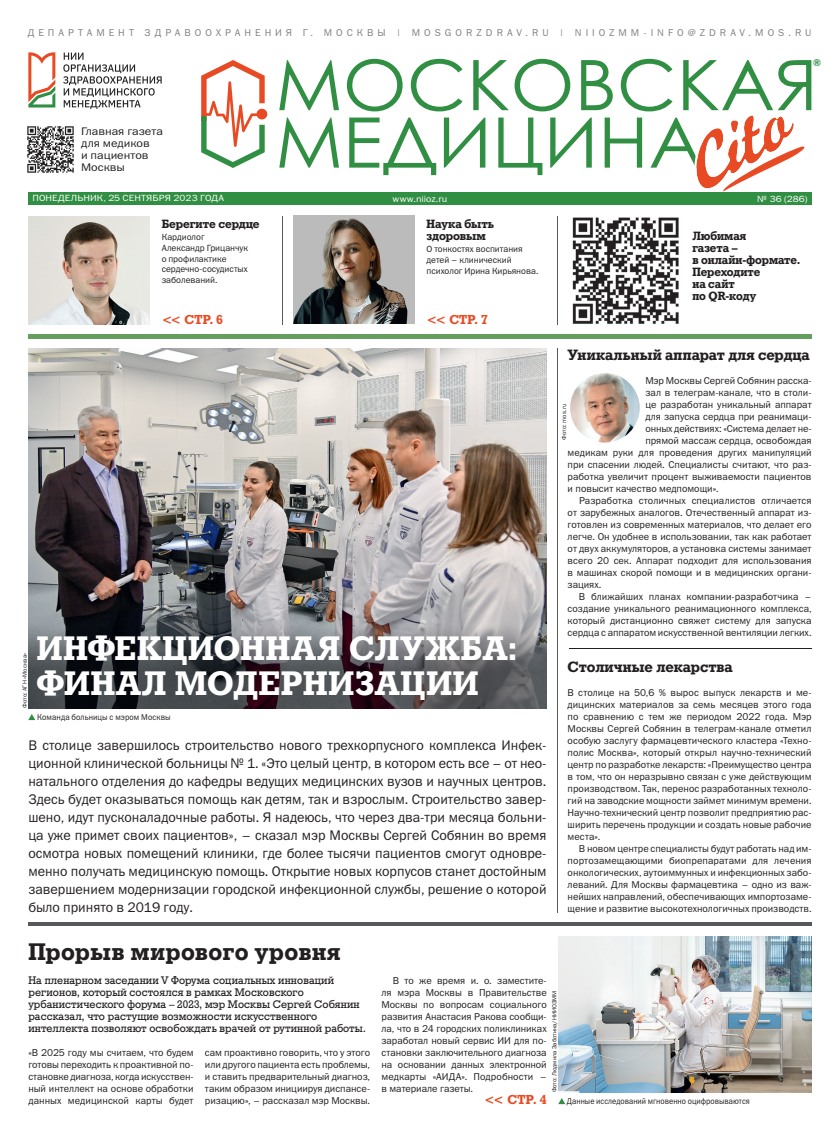
<style>
.page{position:relative;width:840px;height:1134px;background:#fff}
.page>*{position:absolute;margin:0;border:0;box-sizing:border-box;transform-origin:0 0}
.t1{font:700 34px/35px "Geo Slb 712 Md BT";letter-spacing:.025em;color:#fff}
.t2{font:700 24px "Geo Slb 712 Md BT";letter-spacing:.02em;color:#231f20}
.t3{font:700 15px "Geo Slb 712 Md BT";letter-spacing:.005em;color:#231f20}
.t4{font:14px/18px "Franklin Gothic Book ITC";color:#231f20;text-align:justify}
.t5{font:700 13px "Geo Slb 712 Md BT";letter-spacing:.02em;color:#e84b24}
.t6{font:700 12px/12px "Geo Slb 712 Md BT";letter-spacing:-.005em;color:#231f20}
.t7{font:11px/12px "Geo Slb 712 Md BT";letter-spacing:.01em;color:#231f20}
.t8{font:11px/12px "Franklin Gothic Book ITC";color:#231f20;scale:1.1 1}
.t9{font:10px/12px "Franklin Gothic Book ITC";color:#231f20;text-align:justify}
.t10{font:10px "Franklin Gothic Book ITC";letter-spacing:.395em;color:#808285}
.t11{font:10px "Franklin Gothic Demi ITC";color:#318f43}
.t12{font:9px/10.8px "Franklin Gothic Book ITC";color:#231f20}
.t13{font:9px "Franklin Gothic Book ITC";letter-spacing:.005em;color:#fff;scale:1.1 1}
.t14{font:8.5px "Franklin Gothic Book ITC";color:#231f20;scale:.92 1}
.t15{font:8.5px "Franklin Gothic Book ITC";color:#231f20;scale:.94 1}
.t16{font:6px "Franklin Gothic Book ITC";color:#231f20}
.t17{font:6px "Franklin Gothic Book ITC";letter-spacing:.025em;color:#231f20}
</style>
<div class="page">
<img style="left:28px;top:348px;width:518px;height:360px">
<div style="left:28px;top:192px;width:783px;height:12px;background:#318f43"></div>
<hr style="left:28px;top:334px;width:783px;height:4px;background:#649f5d">
<svg style="left:28px;top:52px;width:27px;height:56px"></svg>
<svg style="left:63px;top:53px;width:98px;height:56px"></svg>
<img style="left:27px;top:126px;width:47px;height:47px">
<hr style="left:282px;top:216px;width:1px;height:108px;background:#57585a">
<hr style="left:557px;top:216px;width:1px;height:108px;background:#57585a">
<img style="left:293px;top:215px;width:121px;height:108px">
<div style="left:256px;top:109px;width:11px;height:10px;background:#e84b24;border-radius:50%"></div>
<svg style="left:201px;top:60px;width:63px;height:108px"></svg>
<img style="left:572px;top:217px;width:107px;height:107px">
<svg style="left:279px;top:60px;width:60px;height:50px"></svg>
<svg style="left:279px;top:118px;width:60px;height:50px"></svg>
<svg style="left:346px;top:59px;width:464px;height:133px"></svg>
<img style="left:28px;top:216px;width:121px;height:108px">
<hr style="left:557px;top:348px;width:1px;height:564px;background:#57585a">
<hr style="left:569px;top:648px;width:242px;height:1px;background:#231f20">
<hr style="left:28px;top:923px;width:783px;height:3px;background:#57585a">
<img style="left:569px;top:373px;width:70px;height:70px;border-radius:35px">
<svg style="left:28px;top:714px;width:7px;height:6px"></svg>
<svg style="left:558px;top:1098px;width:7px;height:6px"></svg>
<img style="left:558px;top:936px;width:253px;height:156px">
<p class="t10" style="left:28px;top:26px;width:784px">ДЕПАРТАМЕНТ ЗДРАВООХРАНЕНИЯ Г. МОСКВЫ | MOSGORZDRAV.RU | NIIOZMM-INFO@ZDRAV.MOS.RU</p>
<p class="t11" style="left:812px;top:56px;width:9px">®</p>
<p class="t8" style="left:81px;top:125px;width:76px">Главная газета для медиков<br>и пациентов<br>Москвы</p>
<p class="t13" style="left:32px;top:192px;width:176px">ПОНЕДЕЛЬНИК, 25 СЕНТЯБРЯ 2023 ГОДА</p>
<p class="t13" style="left:392px;top:193px;width:51px">www.niioz.ru</p>
<p class="t6" style="left:161px;top:218px;width:99px">Берегите сердце</p>
<p class="t12" style="left:161px;top:231px;width:88px">Кардиолог<br>Александр Грицанчук о профилактике сердечно-сосудистых заболеваний.</p>
<h3 class="t5" style="left:161px;top:311px;width:63px">&lt;&lt; СТР. 6</h3>
<p class="t6" style="left:426px;top:218px;width:69px">Наука быть здоровым</p>
<p class="t12" style="left:426px;top:243px;width:113px">О тонкостях воспитания детей – клинический психолог Ирина Кирьянова.</p>
<h3 class="t5" style="left:426px;top:311px;width:63px">&lt;&lt; СТР. 7</h3>
<p class="t17" style="left:21px;top:708px;width:57px;rotate:-90deg">Фото: АГН «Москва»</p>
<h1 class="t1" style="left:37px;top:632px;width:481px">ИНФЕКЦИОННАЯ СЛУЖБА:<br>ФИНАЛ МОДЕРНИЗАЦИИ</h1>
<p class="t15" style="left:37px;top:712px;width:143px">Команда больницы с мэром Москвы</p>
<p class="t4" style="left:28px;top:736px;width:519px">В столице завершилось строительство нового трехкорпусного комплекса Инфек&shy;ционной клинической больницы № 1. «Это целый центр, в котором есть все – от нео&shy;натального отделения до кафедры ведущих медицинских вузов и научных центров.<br>Здесь будет оказываться помощь как детям, так и взрослым. Строительство завер&shy;шено, идут пусконаладочные работы. Я надеюсь, что через два-три месяца больни&shy;ца уже примет своих пациентов», – сказал мэр Москвы Сергей Собянин во время осмотра новых помещений клиники, где более тысячи пациентов смогут одновре&shy;менно получать медицинскую помощь. Открытие новых корпусов станет достойным завершением модернизации городской инфекционной службы, решение о которой было принято в 2019 году.</p>
<p class="t13" style="left:756px;top:193px;width:47px">№ 36 (286)</p>
<p class="t6" style="left:692px;top:230px;width:109px">Любимая<br>газета –<br>в онлайн-формате.<br>Переходите<br>на сайт<br>по QR-коду</p>
<h3 class="t3" style="left:567px;top:345px;width:243px">Уникальный аппарат для сердца</h3>
<p class="t9" style="left:645px;top:374px;width:168px">Мэр Москвы Сергей Собянин расска-</p>
<p class="t9" style="left:645px;top:386px;width:168px">зал в телеграм-канале, что в столи-</p>
<p class="t9" style="left:645px;top:398px;width:168px">це разработан уникальный аппарат</p>
<p class="t9" style="left:645px;top:410px;width:168px">для запуска сердца при реанимаци-</p>
<p class="t9" style="left:645px;top:422px;width:168px">онных действиях: «Система делает не-</p>
<p class="t9" style="left:645px;top:434px;width:168px">прямой массаж сердца, освобождая</p>
<p class="t9" style="left:567px;top:446px;width:245px">медикам руки для проведения других манипуляций</p>
<p class="t9" style="left:567px;top:458px;width:245px">при спасении людей. Специалисты считают, что раз-</p>
<p class="t9" style="left:567px;top:470px;width:245px">работка увеличит процент выживаемости пациентов</p>
<p class="t9" style="left:567px;top:482px;width:152px">и повысит качество медпомощи».</p>
<p class="t9" style="left:578px;top:494px;width:234px">Разработка столичных специалистов отличается</p>
<p class="t9" style="left:567px;top:506px;width:245px">от зарубежных аналогов. Отечественный аппарат из-</p>
<p class="t9" style="left:567px;top:518px;width:245px">готовлен из современных материалов, что делает его</p>
<p class="t9" style="left:567px;top:530px;width:245px">легче. Он удобнее в использовании, так как работает</p>
<p class="t9" style="left:567px;top:542px;width:245px">от двух аккумуляторов, а установка системы занимает</p>
<p class="t9" style="left:567px;top:554px;width:245px">всего 20 сек. Аппарат подходит для использования</p>
<p class="t9" style="left:567px;top:566px;width:245px">в машинах скорой помощи и в медицинских органи-</p>
<p class="t9" style="left:567px;top:578px;width:35px">зациях.</p>
<p class="t9" style="left:578px;top:590px;width:234px">В ближайших планах компании-разработчика –</p>
<p class="t9" style="left:567px;top:602px;width:245px">создание уникального реанимационного комплекса,</p>
<p class="t9" style="left:567px;top:614px;width:245px">который дистанционно свяжет систему для запуска</p>
<p class="t9" style="left:567px;top:626px;width:245px">сердца с аппаратом искусственной вентиляции легких.</p>
<h3 class="t3" style="left:567px;top:657px;width:166px">Столичные лекарства</h3>
<p class="t9" style="left:567px;top:686px;width:245px">В столице на 50,6 % вырос выпуск лекарств и ме&shy;дицинских материалов за семь месяцев этого года по сравнению с тем же периодом 2022 года. Мэр Москвы Сергей Собянин в телеграм-канале отметил особую заслугу фармацевтического кластера «Техно&shy;полис Москва», который открыл научно-технический центр по разработке лекарств: «Преимущество центра в том, что он неразрывно связан с уже действующим производством. Так, перенос разработанных техноло&shy;гий на заводские мощности займет минимум времени.<br>Научно-технический центр позволит предприятию рас&shy;ширить перечень продукции и создать новые рабочие места».</p>
<p class="t9" style="left:567px;top:842px;width:245px;text-indent:11px">В новом центре специалисты будут работать над им&shy;портозамещающими биопрепаратами для лечения онкологических, аутоиммунных и инфекционных забо&shy;леваний. Для Москвы фармацевтика – одно из важ&shy;нейших направлений, обеспечивающих импортозаме&shy;щение и развитие высокотехнологичных производств.</p>
<p class="t17" style="left:560px;top:440px;width:37px;rotate:-90deg">Фото: mos.ru</p>
<h2 class="t2" style="left:28px;top:936px;width:313px">Прорыв мирового уровня</h2>
<p class="t7" style="left:28px;top:974px;width:338px">На пленарном заседании V Форума социальных инноваций регионов, который состоялся в рамках Московского урбанистического форума – 2023, мэр Москвы Сергей Собянин рассказал, что растущие возможности искусственного интеллекта позволяют освобождать врачей от рутинной работы.</p>
<p class="t9" style="left:28px;top:1046px;width:167px">«В 2025 году мы считаем, что будем готовы переходить к проактивной по&shy;становке диагноза, когда искусствен&shy;ный интеллект на основе обработки данных медицинской карты будет</p>
<p class="t9" style="left:205px;top:1046px;width:167px">сам проактивно говорить, что у этого или другого пациента есть проблемы, и ставить предварительный диагноз, таким образом инициируя диспансе&shy;ризацию», – рассказал мэр Москвы.</p>
<p class="t9" style="left:381px;top:974px;width:167px;text-indent:11px">В то же время и. о. заместите&shy;ля мэра Москвы в Правительстве Москвы по вопросам социального развития Анастасия Ракова сообщи&shy;ла, что в 24 городских поликлиниках заработал новый сервис ИИ для по&shy;становки заключительного диагноза на основании данных электронной медкарты «АИДА». Подробности – в материале газеты.</p>
<h3 class="t5" style="left:484px;top:1091px;width:64px">&lt;&lt; СТР. 4</h3>
<p class="t16" style="left:550px;top:1092px;width:103px;rotate:-90deg">Фото: Людмила Заботина/НИИОЗММ</p>
<p class="t14" style="left:566px;top:1096px;width:200px">Данные исследований мгновенно оцифровываются</p>
</div>
